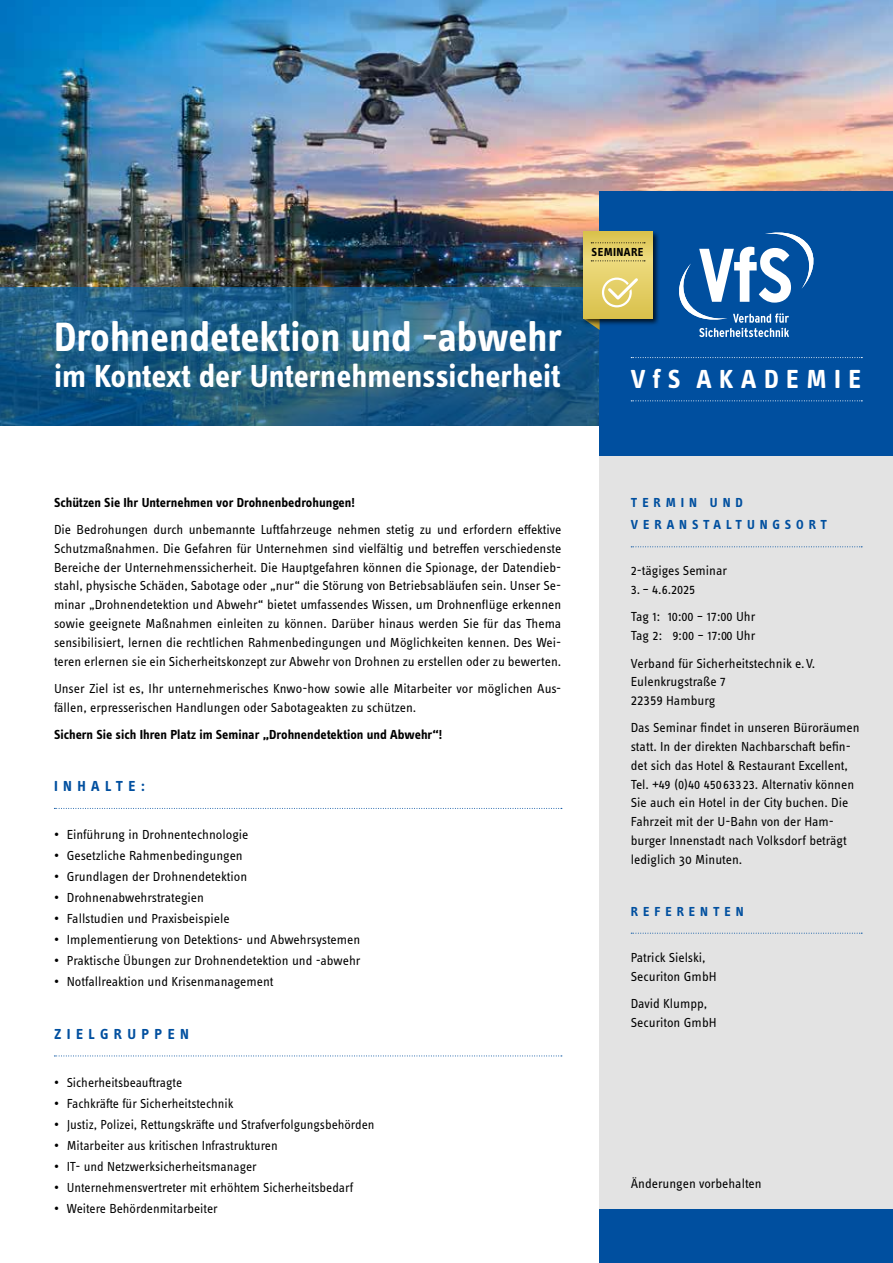
<style>
.page{position:relative;width:893px;height:1263px;background:#fff}
.page>*{position:absolute;margin:0;border:0;box-sizing:border-box;transform-origin:0 0}
.t1{font:700 42.3px "Info Text Pro";color:#fff}
.t2{font:700 33px "Info Text Pro";color:#fff}
.t3{font:700 27px "Info Text Pro";letter-spacing:.275em;color:#fff}
.t4{font:700 15px "Info Text Pro";letter-spacing:.36em;color:#004f9f}
.t5{font:13.5px/18.8px "Info Text Pro";color:#000}
.t6{font:700 13.5px "Info Text Pro";color:#000}
.t7{font:700 13.5px/22.5px "Info Text Pro";letter-spacing:.36em;color:#004f9f}
.t8{font:700 12px "Info Text Pro";letter-spacing:.03em;color:#000}
.s1{font-size:14.25px}
</style>
<div class="page">
<img style="left:0;top:0;width:893px;height:287px">
<svg style="left:0;top:287px;width:600px;height:138px;background:#1e5d85"></svg>
<div style="left:600px;top:1028px;width:293px;height:235px;background:#004f9f"></div>
<div style="left:600px;top:456px;width:293px;height:753px;background:#e3e3e3"></div>
<svg style="left:54px;top:808px;width:508px;height:1px"></svg>
<svg style="left:54px;top:1055px;width:508px;height:1px"></svg>
<svg style="left:631px;top:546px;width:231px;height:1px"></svg>
<svg style="left:631px;top:933px;width:231px;height:1px"></svg>
<div style="left:600px;top:191px;width:293px;height:265px;background:#004f9f"></div>
<svg style="left:679px;top:233px;width:134px;height:104px"></svg>
<div style="left:581px;top:230px;width:79px;height:96px;background:#000;opacity:.75"></div>
<svg style="left:583px;top:232px;width:69px;height:86px"></svg>
<svg style="left:583px;top:242px;width:62px;height:88px;background:#c9bf6f"></svg>
<svg style="left:631px;top:357px;width:231px;height:1px"></svg>
<svg style="left:631px;top:400px;width:231px;height:1px"></svg>
<h1 class="t1" style="left:54px;top:311px;width:510px">Drohnendetektion und -abwehr</h1>
<h2 class="t2" style="left:54px;top:356px;width:508px">im Kontext der Unternehmenssicherheit</h2>
<p class="t8" style="left:592px;top:245px;width:54px">SEMINARE</p>
<h3 class="t3" style="left:631px;top:362px;width:232px">VfS AKADEMIE</h3>
<p class="t6" style="left:54px;top:494px;width:302px">Schützen Sie Ihr Unternehmen vor Drohnenbedrohungen!</p>
<p class="t5" style="left:54px;top:520px;width:509px;text-align:justify">Die Bedrohungen durch unbemannte Luftfahrzeuge nehmen stetig zu und erfordern effektive Schutzmaßnahmen. Die Gefahren für Unternehmen sind vielfältig und betreffen verschiedenste Bereiche der Unternehmenssicherheit. Die Hauptgefahren können die Spionage, der Datendieb&shy;stahl, physische Schäden, Sabotage oder „nur“ die Störung von Betriebsabläufen sein. Unser Se&shy;minar „Drohnendetektion und Abwehr“ bietet umfassendes Wissen, um Drohnenflüge erkennen sowie geeignete Maßnahmen einleiten zu können. Darüber hinaus werden Sie für das Thema sensibilisiert, lernen die rechtlichen Rahmenbedingungen und Möglichkeiten kennen. Des Wei&shy;teren erlernen sie ein Sicherheitskonzept zur Abwehr von Drohnen zu erstellen oder zu bewerten.</p>
<p class="t5" style="left:54px;top:678px;width:509px">Unser Ziel ist es, Ihr unternehmerisches Knwo-how sowie alle Mitarbeiter vor möglichen Aus&shy;fällen, erpresserischen Handlungen oder Sabotageakten zu schützen.</p>
<p class="t6" style="left:54px;top:726px;width:390px">Sichern Sie sich Ihren Platz im Seminar „Drohnendetektion und Abwehr“!</p>
<p class="t4" style="left:54px;top:777px;width:92px">INHALTE:</p>
<p class="t5" style="left:54px;top:825px;width:196px">• Einführung in Drohnentechnologie</p>
<p class="t5" style="left:54px;top:846px;width:190px">• Gesetzliche Rahmenbedingungen</p>
<p class="t5" style="left:54px;top:867px;width:195px">• Grundlagen der Drohnendetektion</p>
<p class="t5" style="left:54px;top:888px;width:152px">• Drohnenabwehrstrategien</p>
<p class="t5" style="left:54px;top:909px;width:177px">• Fallstudien und Praxisbeispiele</p>
<p class="t5" style="left:54px;top:930px;width:308px">• Implementierung von Detektions- und Abwehrsystemen</p>
<p class="t5" style="left:54px;top:951px;width:308px">• Praktische Übungen zur Drohnendetektion und -abwehr</p>
<p class="t5" style="left:54px;top:972px;width:221px">• Notfallreaktion und Krisenmanagement</p>
<p class="t4" style="left:54px;top:1024px;width:136px">ZIELGRUPPEN</p>
<p class="t5" style="left:54px;top:1072px;width:130px">• Sicherheitsbeauftragte</p>
<p class="t5" style="left:54px;top:1093px;width:181px">• Fachkräfte für Sicherheitstechnik</p>
<p class="t5" style="left:54px;top:1114px;width:322px">• Justiz, Polizei, Rettungskräfte und Strafverfolgungsbehörden</p>
<p class="t5" style="left:54px;top:1135px;width:225px">• Mitarbeiter aus kritischen Infrastrukturen</p>
<p class="t5" style="left:54px;top:1156px;width:204px">• IT- und Netzwerksicherheitsmanager</p>
<p class="t5" style="left:54px;top:1177px;width:301px">• Unternehmensvertreter mit erhöhtem Sicherheitsbedarf</p>
<p class="t5" style="left:54px;top:1199px;width:165px">• Weitere Behördenmitarbeiter</p>
<p class="t7" style="left:631px;top:491px;width:197px">TERMIN UND<br>VERANSTALTUNGSORT</p>
<p class="t5" style="left:631px;top:561px;width:98px">2-tägiges Seminar</p>
<p class="t5" style="left:631px;top:576px;width:126px;line-height:27.3px">3. – 4.6.2025<br>Tag 1: 10:00 – 17:00 Uhr</p>
<p class="t5" style="left:631px;top:622px;width:186px;line-height:27.3px">Tag 2: 9:00 – 17:00 Uhr<br>Verband für Sicherheitstechnik e.V.</p>
<p class="t5" style="left:631px;top:672px;width:97px">Eulenkrugstraße 7<br><span class="s1">22359</span> Hamburg</p>
<p class="t5" style="left:631px;top:718px;width:230px">Das Seminar findet in unseren Büroräumen statt. In der direkten Nachbarschaft befin&shy;det sich das Hotel &amp; Restaurant Excellent, Tel. +49 (0)40 45063323. Alternativ können Sie auch ein Hotel in der City buchen. Die Fahrzeit mit der U-Bahn von der Ham&shy;burger Innenstadt nach Volksdorf beträgt lediglich 30 Minuten.</p>
<p class="t7" style="left:631px;top:900px;width:114px">REFERENTEN</p>
<p class="t5" style="left:631px;top:947px;width:87px">Patrick Sielski,<br>Securiton GmbH</p>
<p class="t5" style="left:631px;top:993px;width:87px">David Klumpp,<br>Securiton GmbH</p>
<p class="t5" style="left:631px;top:1173px;width:132px">Änderungen vorbehalten</p>
</div>
